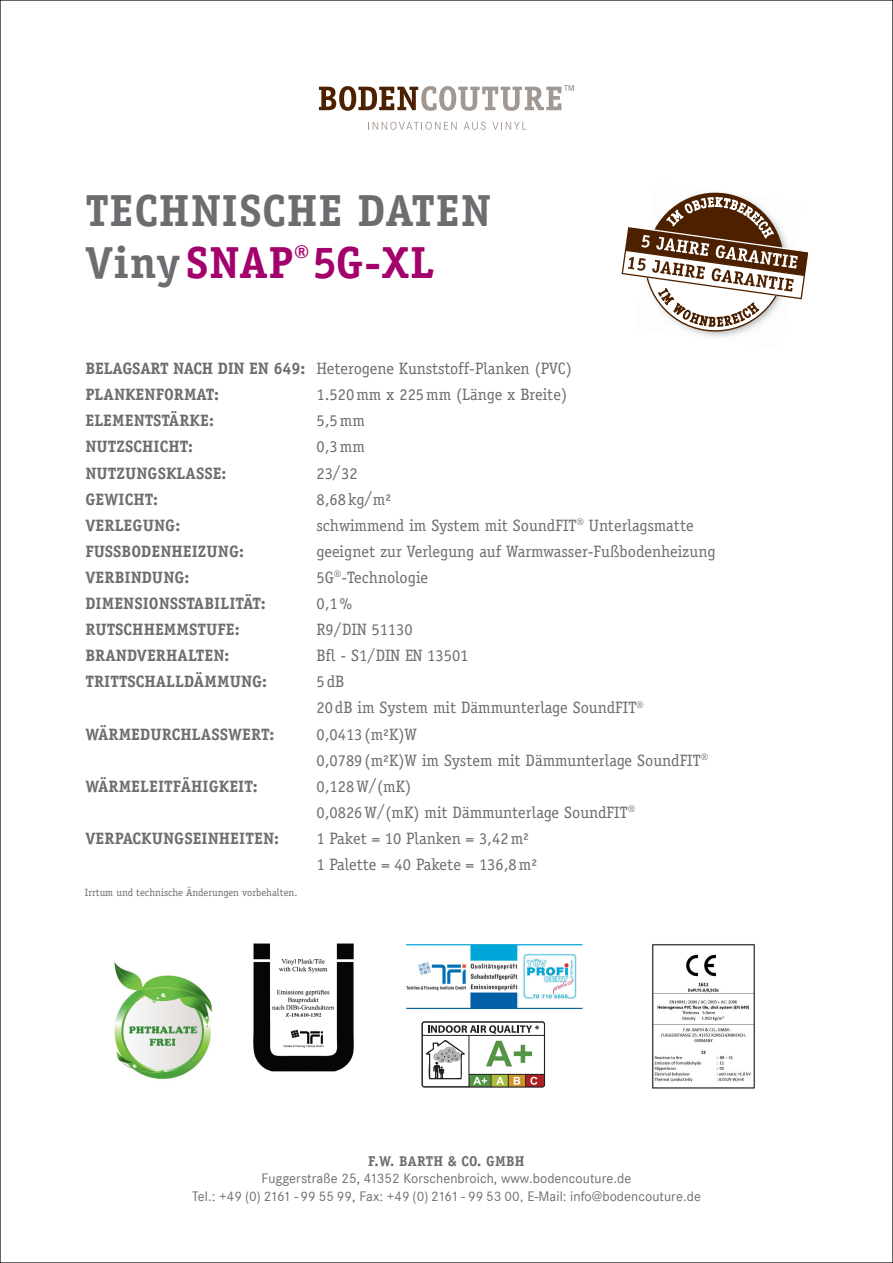
<style>
.page{position:relative;width:893px;height:1263px;background:#fff}
.page>*{position:absolute;margin:0;border:0;box-sizing:border-box;transform-origin:0 0}
.t1{font:700 45px "Officina Serif Std";letter-spacing:.02em;color:#6c6d70}
.t2{font:700 45px "Officina Serif Std";letter-spacing:.02em;color:#a3026c}
.t3{font:700 19.2px "Corporate S";color:#a3026c}
.t4{font:16.5px/26.1px "Officina Serif Std";color:#6c6d70}
.t5{font:700 16.5px "Officina Serif Std";letter-spacing:.005em;color:#6c6d70}
.t6{font:14.25px "Corporate S";letter-spacing:.005em;color:#6c6d70}
.t7{font:700 14.25px "Officina Serif Std";letter-spacing:.02em;color:#6c6d70}
.t8{font:10.5px "Officina Serif Std";color:#6c6d70}
.s1{color:#6c6d70}
.s2{font-weight:700}
.s3{font-family:"Arial";font-size:13.5px}
</style>
<div class="page">
<svg style="left:421px;top:1021px;width:124px;height:67px"></svg>
<img style="left:114px;top:961px;width:98px;height:118px">
<img style="left:405px;top:944px;width:178px;height:64px">
<img style="left:253px;top:943px;width:101px;height:129px">
<img style="left:652px;top:944px;width:103px;height:145px">
<svg style="left:621px;top:192px;width:188px;height:145px"></svg>
<svg style="left:368px;top:122px;width:89px;height:8px"></svg>
<svg style="left:464px;top:122px;width:22px;height:8px"></svg>
<svg style="left:492px;top:122px;width:34px;height:8px"></svg>
<svg style="left:319px;top:85px;width:255px;height:26px"></svg>
<p class="t1" style="left:85px;top:183px;width:407px">TECHNISCHE DATEN</p>
<p class="t2" style="left:85px;top:235px;width:351px"><span class="s1">Viny</span> SNAP 5G-XL</p>
<p class="t3" style="left:295px;top:241px;width:16px">®</p>
<p class="t4" style="left:85px;top:355px;width:488px"><span class="s2">BELAGSART NACH DIN EN 649:</span> Heterogene Kunststoff-Planken (PVC)</p>
<p class="t5" style="left:85px;top:384px;width:135px">PLANKENFORMAT:</p>
<p class="t4" style="left:316px;top:382px;width:252px">1.520mm x 225mm (Länge x Breite)</p>
<p class="t5" style="left:85px;top:410px;width:130px">ELEMENTSTÄRKE:</p>
<p class="t4" style="left:316px;top:408px;width:50px">5,5mm</p>
<p class="t5" style="left:85px;top:436px;width:109px">NUTZSCHICHT:</p>
<p class="t4" style="left:316px;top:434px;width:50px">0,3mm</p>
<p class="t5" style="left:85px;top:463px;width:143px">NUTZUNGSKLASSE:</p>
<p class="t4" style="left:316px;top:460px;width:43px">23/32</p>
<p class="t5" style="left:85px;top:489px;width:74px">GEWICHT:</p>
<p class="t4" style="left:316px;top:486px;width:76px">8,68kg/m²</p>
<p class="t5" style="left:85px;top:515px;width:96px">VERLEGUNG:</p>
<p class="t4" style="left:316px;top:512px;width:379px">schwimmend im System mit SoundFIT<sup>®</sup> Unterlagsmatte</p>
<p class="t5" style="left:85px;top:541px;width:160px">FUSSBODENHEIZUNG:</p>
<p class="t4" style="left:316px;top:538px;width:401px">geeignet zur Verlegung auf Warmwasser-Fußbodenheizung</p>
<p class="t5" style="left:85px;top:567px;width:106px">VERBINDUNG:</p>
<p class="t4" style="left:316px;top:564px;width:113px">5G<sup>®</sup>-Technologie</p>
<p class="t5" style="left:85px;top:593px;width:182px">DIMENSIONSSTABILITÄT:</p>
<p class="t4" style="left:316px;top:590px;width:37px">0,1%</p>
<p class="t5" style="left:85px;top:619px;width:156px">RUTSCHHEMMSTUFE:</p>
<p class="t4" style="left:316px;top:616px;width:98px">R9/DIN 51130</p>
<p class="t5" style="left:85px;top:645px;width:145px">BRANDVERHALTEN:</p>
<p class="t4" style="left:316px;top:643px;width:154px">Bfl - S1/DIN EN 13501</p>
<p class="t5" style="left:85px;top:671px;width:183px">TRITTSCHALLDÄMMUNG:</p>
<p class="t4" style="left:316px;top:669px;width:30px">5dB</p>
<p class="t4" style="left:316px;top:695px;width:329px">20dB im System mit Dämmunterlage SoundFIT<sup>®</sup></p>
<p class="t5" style="left:85px;top:724px;width:190px">WÄRMEDURCHLASSWERT:</p>
<p class="t4" style="left:316px;top:721px;width:102px">0,0413(m²K)W</p>
<p class="t4" style="left:316px;top:747px;width:393px">0,0789 (m²K)W im System mit Dämmunterlage SoundFIT<sup>®</sup></p>
<p class="t5" style="left:85px;top:776px;width:174px">WÄRMELEITFÄHIGKEIT:</p>
<p class="t4" style="left:316px;top:773px;width:96px">0,128W/(mK)</p>
<p class="t4" style="left:316px;top:799px;width:320px">0,0826W/(mK) mit Dämmunterlage SoundFIT<sup>®</sup></p>
<p class="t5" style="left:85px;top:828px;width:195px">VERPACKUNGSEINHEITEN:</p>
<p class="t4" style="left:316px;top:825px;width:222px">1 Paket = 10 Planken = 3,42m²<br>1 Palette = 40 Pakete = 136,8m²</p>
<p class="t8" style="left:85px;top:886px;width:214px">Irrtum und technische Änderungen vorbehalten.</p>
<p class="t7" style="left:368px;top:1152px;width:158px">F.W. BARTH &amp; CO. GMBH</p>
<p class="t6" style="left:262px;top:1170px;width:371px">Fuggerstraße 25, 41352 Korschenbroich, www.bodencouture.de</p>
<p class="t6" style="left:192px;top:1188px;width:510px">Tel.: +49 (0) 2161 - 99 55 99, Fax: +49 (0) 2161 - 99 53 00<span class="s3">,</span> E-Mail: info@bodencouture.de</p>
</div>
